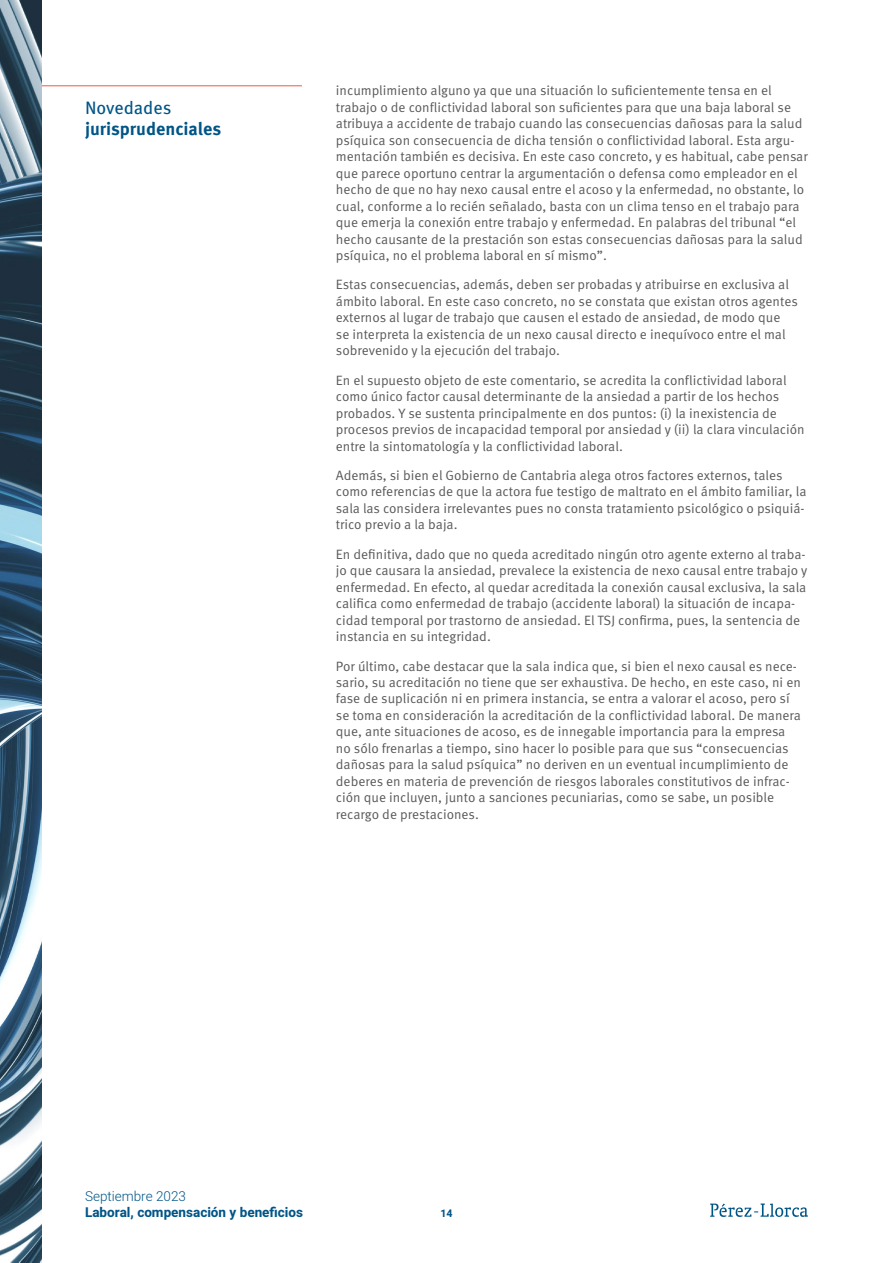
<style>
.page{position:relative;width:893px;height:1263px;background:#fff}
.page>*{position:absolute;margin:0;border:0;box-sizing:border-box;transform-origin:0 0}
.t1{font:700 18px "Meta Pro";letter-spacing:-.005em;color:#005587}
.t2{font:18px "Meta Pro";letter-spacing:-.005em;color:#005587}
.t3{font:13.5px/16.5px "Meta Pro Norm";color:#595959}
.t4{font:700 13.5px "Heebo";color:#005587}
.t5{font:300 13.5px "Heebo";color:#005587}
.t6{font:700 10.5px "Heebo";color:#005587}
</style>
<div class="page">
<svg style="left:710px;top:1203px;width:98px;height:14px"></svg>
<hr style="left:41px;top:85px;width:261px;height:1px;background:#f15841">
<img style="left:0;top:0;width:41px;height:1263px">
<h1 class="t2" style="left:85px;top:94px;width:88px">Novedades</h1>
<h1 class="t1" style="left:85px;top:115px;width:138px">jurisprudenciales</h1>
<p class="t3" style="left:336px;top:81px;width:473px">incumplimiento alguno ya que una situación lo suficientemente tensa en el trabajo o de conflictividad laboral son suficientes para que una baja laboral se atribuya a accidente de trabajo cuando las consecuencias dañosas para la salud psíquica son consecuencia de dicha tensión o conflictividad laboral. Esta argu&shy;mentación también es decisiva. En este caso concreto, y es habitual, cabe pensar que parece oportuno centrar la argumentación o defensa como empleador en el hecho de que no hay nexo causal entre el acoso y la enfermedad, no obstante, lo cual, conforme a lo recién señalado, basta con un clima tenso en el trabajo para que emerja la conexión entre trabajo y enfermedad. En palabras del tribunal “el hecho causante de la prestación son estas consecuencias dañosas para la salud psíquica, no el problema laboral en sí mismo”.</p>
<p class="t3" style="left:336px;top:276px;width:463px">Estas consecuencias, además, deben ser probadas y atribuirse en exclusiva al ámbito laboral. En este caso concreto, no se constata que existan otros agentes externos al lugar de trabajo que causen el estado de ansiedad, de modo que<br>se interpreta la existencia de un nexo causal directo e inequívoco entre el mal sobrevenido y la ejecución del trabajo.</p>
<p class="t3" style="left:336px;top:371px;width:470px">En el supuesto objeto de este comentario, se acredita la conflictividad laboral como único factor causal determinante de la ansiedad a partir de los hechos probados. Y se sustenta principalmente en dos puntos: (i) la inexistencia de procesos previos de incapacidad temporal por ansiedad y (ii) la clara vinculación entre la sintomatología y la conflictividad laboral.</p>
<p class="t3" style="left:336px;top:466px;width:472px">Además, si bien el Gobierno de Cantabria alega otros factores externos, tales como referencias de que la actora fue testigo de maltrato en el ámbito familiar, la sala las considera irrelevantes pues no consta tratamiento psicológico o psiquiá&shy;trico previo a la baja.</p>
<p class="t3" style="left:336px;top:545px;width:473px">En definitiva, dado que no queda acreditado ningún otro agente externo al traba&shy;jo que causara la ansiedad, prevalece la existencia de nexo causal entre trabajo y enfermedad. En efecto, al quedar acreditada la conexión causal exclusiva, la sala califica como enfermedad de trabajo (accidente laboral) la situación de incapa&shy;cidad temporal por trastorno de ansiedad. El TSJ confirma, pues, la sentencia de instancia en su integridad.</p>
<p class="t3" style="left:336px;top:657px;width:466px">Por último, cabe destacar que la sala indica que, si bien el nexo causal es nece&shy;sario, su acreditación no tiene que ser exhaustiva. De hecho, en este caso, ni en fase de suplicación ni en primera instancia, se entra a valorar el acoso, pero sí se toma en consideración la acreditación de la conflictividad laboral. De manera que, ante situaciones de acoso, es de innegable importancia para la empresa no sólo frenarlas a tiempo, sino hacer lo posible para que sus “consecuencias dañosas para la salud psíquica” no deriven en un eventual incumplimiento de deberes en materia de prevención de riesgos laborales constitutivos de infrac&shy;ción que incluyen, junto a sanciones pecuniarias, como se sabe, un posible recargo de prestaciones.</p>
<p class="t5" style="left:85px;top:1186px;width:103px">Septiembre 2023</p>
<p class="t4" style="left:85px;top:1203px;width:220px">Laboral, compensación y beneficios</p>
<p class="t6" style="left:440px;top:1206px;width:14px">14</p>
</div>
